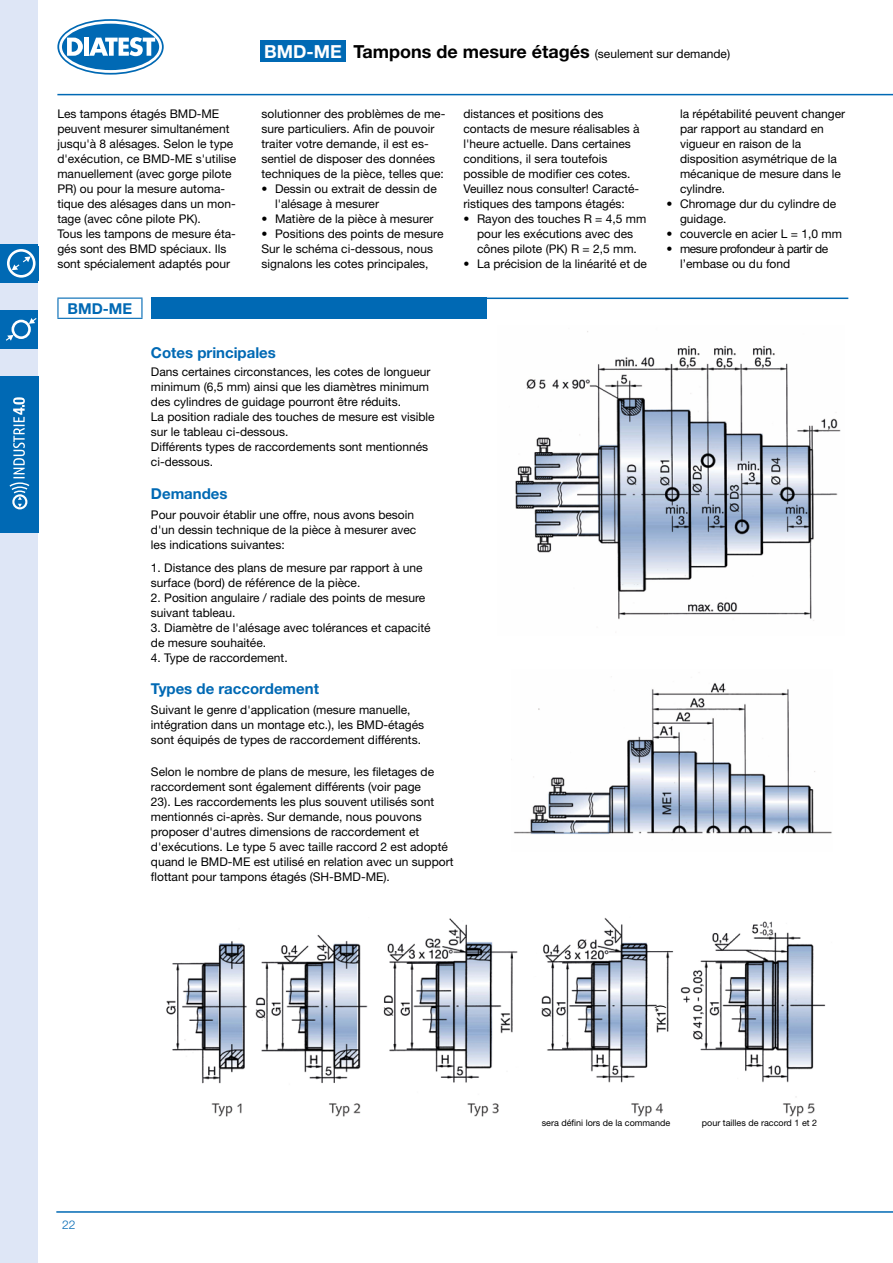
<style>
.page{position:relative;width:893px;height:1263px;background:#fff}
.page>*{position:absolute;margin:0;border:0;box-sizing:border-box;transform-origin:0 0}
.t1{font:700 18px "Helvetica Neue LT Std";color:#000}
.t2{font:700 15px "Helvetica Neue LT Std";color:#0069b4}
.t3{font:12px/15px "Helvetica Neue LT Std";color:#000}
.t4{font:12px/15px "Helvetica Neue LT Std";letter-spacing:-.035em;color:#000}
.t5{font:300 12px "Helvetica Neue LT Std";color:#0069b4}
.t6{font:9px "Helvetica Neue LT Std";color:#000}
.s1{color:#fff}
.s2{font-weight:400;font-size:12px}
</style>
<div class="page">
<svg style="left:59px;top:21px;width:103px;height:52px;background:#2881bf"></svg>
<div style="left:57px;top:19px;width:107px;height:56px;border:3px solid #0069b4;border-radius:50%"></div>
<svg style="left:67px;top:38px;width:16px;height:18px"></svg>
<hr style="left:84px;top:38px;width:4px;height:18px;background:#fff">
<svg style="left:89px;top:37px;width:66px;height:19px"></svg>
<div style="left:59px;top:21px;width:103px;height:52px;border:3px solid #fff;border-radius:50%"></div>
<div style="left:0;top:0;width:38px;height:1263px;background:#dee6f6"></div>
<hr style="left:57px;top:94px;width:836px;height:1px;background:#0069b4">
<hr style="left:56px;top:1211px;width:837px;height:2px;background:#0069b4">
<div style="left:0;top:376px;width:38px;height:156px;background:#0069b4"></div>
<svg style="left:9px;top:397px;width:21px;height:113px"></svg>
<div style="left:0;top:244px;width:38px;height:38px;background:#0069b4"></div>
<div style="left:7px;top:249px;width:29px;height:29px;border:3px solid #fff;border-radius:50%"></div>
<svg style="left:12px;top:256px;width:19px;height:14px"></svg>
<div style="left:0;top:310px;width:38px;height:38px;background:#0069b4"></div>
<div style="left:12px;top:320px;width:19px;height:19px;border:3px solid #fff;border-radius:50%"></div>
<svg style="left:29px;top:318px;width:8px;height:6px"></svg>
<svg style="left:6px;top:335px;width:7px;height:6px"></svg>
<img style="left:515px;top:331px;width:326px;height:290px">
<img style="left:511px;top:676px;width:321px;height:158px">
<img style="left:166px;top:917px;width:660px;height:200px">
<div style="left:260px;top:40px;width:85px;height:21px;background:#0069b4"></div>
<hr style="left:57px;top:298px;width:86px;height:1px;background:#0069b4">
<svg style="left:57px;top:299px;width:2px;height:19px"></svg>
<svg style="left:141px;top:299px;width:2px;height:19px"></svg>
<hr style="left:57px;top:318px;width:86px;height:1px;background:#0069b4">
<div style="left:151px;top:298px;width:336px;height:21px;background:#0069b4"></div>
<hr style="left:151px;top:298px;width:697px;height:1px;background:#0069b4">
<h1 class="t1" style="left:264px;top:40px;width:468px"><span class="s1">BMD-ME</span> Tampons de mesure étagés <span class="s2">(seulement sur demande)</span></h1>
<p class="t3" style="left:57px;top:106px;width:180px">Les tampons étagés BMD-ME peuvent mesurer simultanément jusqu'à 8 alésages. Selon le type d'exécution, ce BMD-ME s'utilise manuellement (avec gorge pilote<br>PR) ou pour la mesure automa&shy;tique des alésages dans un mon&shy;tage (avec cône pilote PK).<br>Tous les tampons de mesure éta&shy;gés sont des BMD spéciaux. Ils sont spécialement adaptés pour</p>
<p class="t3" style="left:261px;top:106px;width:185px">solutionner des problèmes de me&shy;sure particuliers. Afin de pouvoir traiter votre demande, il est es&shy;sentiel de disposer des données techniques de la pièce, telles que:</p>
<p class="t3" style="left:275px;top:181px;width:163px;text-indent:-14px">• Dessin ou extrait de dessin de l'alésage à mesurer</p>
<p class="t3" style="left:261px;top:211px;width:173px">• Matière de la pièce à mesurer</p>
<p class="t3" style="left:261px;top:226px;width:183px">• Positions des points de mesure<br>Sur le schéma ci-dessous, nous signalons les cotes principales,</p>
<p class="t2" style="left:68px;top:299px;width:66px">BMD-ME</p>
<p class="t3" style="left:463px;top:106px;width:178px">distances et positions des contacts de mesure réalisables à l'heure actuelle. Dans certaines conditions, il sera toutefois possible de modifier ces cotes.<br>Veuillez nous consulter! Caracté&shy;ristiques des tampons étagés:</p>
<p class="t3" style="left:463px;top:211px;width:184px;text-align:center">• Rayon des touches R = 4,5 mm pour les exécutions avec des cônes pilote (PK) R = 2,5 mm.</p>
<p class="t3" style="left:463px;top:256px;width:185px">• La précision de la linéarité et de</p>
<p class="t2" style="left:151px;top:344px;width:126px">Cotes principales</p>
<p class="t3" style="left:151px;top:364px;width:285px">Dans certaines circonstances, les cotes de longueur minimum (6,5 mm) ainsi que les diamètres minimum des cylindres de guidage pourront être réduits.<br>La position radiale des touches de mesure est visible sur le tableau ci-dessous.<br>Différents types de raccordements sont mentionnés ci-dessous.</p>
<p class="t2" style="left:151px;top:484px;width:78px">Demandes</p>
<p class="t3" style="left:151px;top:507px;width:267px">Pour pouvoir établir une offre, nous avons besoin d'un dessin technique de la pièce à mesurer avec les indications suivantes:</p>
<p class="t3" style="left:151px;top:560px;width:273px">1. Distance des plans de mesure par rapport à une surface (bord) de référence de la pièce.</p>
<p class="t3" style="left:151px;top:590px;width:276px">2. Position angulaire / radiale des points de mesure suivant tableau.</p>
<p class="t3" style="left:151px;top:620px;width:281px">3. Diamètre de l'alésage avec tolérances et capacité de mesure souhaitée.</p>
<p class="t3" style="left:151px;top:650px;width:138px">4. Type de raccordement.</p>
<p class="t2" style="left:151px;top:680px;width:170px">Types de raccordement</p>
<p class="t3" style="left:151px;top:702px;width:275px">Suivant le genre d'application (mesure manuelle, intégration dans un montage etc.), les BMD-étagés sont équipés de types de raccordement différents.</p>
<p class="t3" style="left:151px;top:764px;width:304px">Selon le nombre de plans de mesure, les filetages de raccordement sont également différents (voir page<br>23). Les raccordements les plus souvent utilisés sont mentionnés ci-après. Sur demande, nous pouvons proposer d'autres dimensions de raccordement et d'exécutions. Le type 5 avec taille raccord 2 est adopté quand le BMD-ME est utilisé en relation avec un support flottant pour tampons étagés (SH-BMD-ME).</p>
<p class="t3" style="left:680px;top:106px;width:167px">la répétabilité peuvent changer par rapport au standard en vigueur en raison de la disposition asymétrique de la mécanique de mesure dans le cylindre.</p>
<p class="t3" style="left:680px;top:196px;width:158px;text-indent:-14px">• Chromage dur du cylindre de guidage.</p>
<p class="t3" style="left:666px;top:226px;width:177px">• couvercle en acier L = 1,0 mm</p>
<p class="t4" style="left:680px;top:241px;width:150px;text-indent:-14px">• mesure profondeur à partir de l’embase ou du fond</p>
<p class="t5" style="left:62px;top:1217px;width:15px">22</p>
<p class="t3" style="left:652px;top:1012px;width:9px;rotate:-90deg">*)</p>
<p class="t6" style="left:542px;top:1117px;width:130px">sera défini lors de la commande</p>
<p class="t6" style="left:702px;top:1117px;width:117px">pour tailles de raccord 1 et 2</p>
</div>
